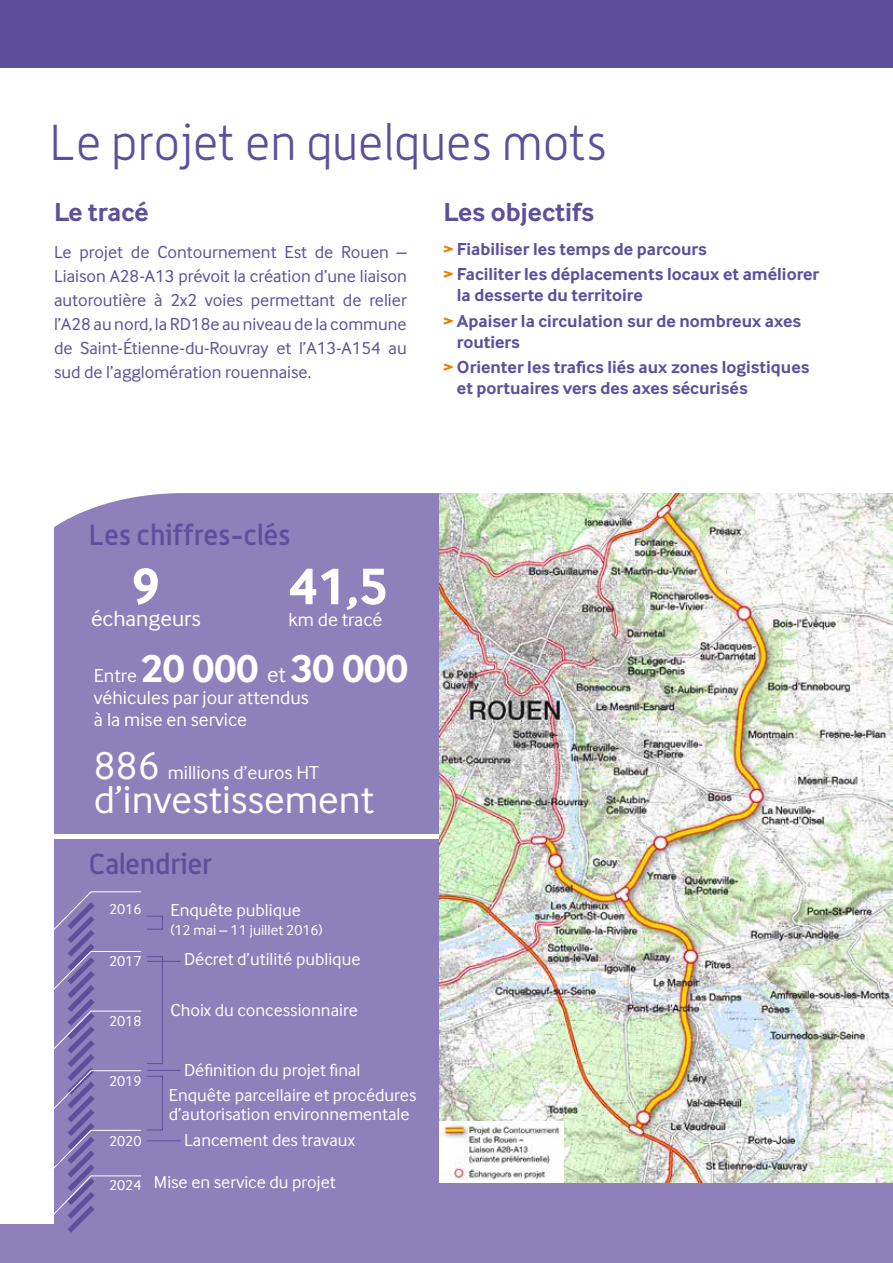
<style>
.page{position:relative;width:893px;height:1263px;background:#fff}
.page>*{position:absolute;margin:0;border:0;box-sizing:border-box;transform-origin:0 0}
.t1{font:700 53.55px "Inter Face";color:#fff}
.t2{font:300 49.5px "Alwyn OT";letter-spacing:-.01em;color:#5e4f9c}
.t3{font:700 40.5px "Inter Face";color:#fff}
.t4{font:40.5px "Inter Face";color:#fff}
.t5{font:500 28.5px "Alwyn OT";letter-spacing:-.01em;color:#5e4f9c}
.t6{font:700 27px "Inter Face";color:#5e4f9c}
.t7{font:22.8px "Inter Face";color:#fff}
.t8{font:19.5px/21.9px "Inter Face";color:#fff}
.t9{font:18px/24px "Inter Face";color:#5e4f9c;text-align:justify}
.t10{font:700 18px/25.2px "Inter Face";color:#5e4f9c}
.t11{font:18px/19.5px "Inter Face";color:#fff}
.t12{font:15px "Inter Face";color:#fff}
.s1{color:#ef7d00}
.s2{font-weight:400;font-size:19.5px}
.s3{font-weight:400;font-size:22.8px}
.s4{font-size:40.5px}
</style>
<div class="page">
<div style="left:54px;top:646px;width:560px;height:188px;background:#8d80bb"></div>
<div style="left:54px;top:839px;width:839px;height:392px;background:#8d80bb"></div>
<div style="left:54px;top:493px;width:785px;height:191px;background:#8d80bb"></div>
<div style="left:0;top:1224px;width:893px;height:39px;background:#8d80bb"></div>
<div style="left:0;top:0;width:893px;height:68px;background:#5e4f9c"></div>
<img style="left:440px;top:494px;width:453px;height:688px">
<svg style="left:54px;top:891px;width:88px;height:342px"></svg>
<div style="left:147px;top:1076px;width:16px;height:54px;border:1px solid #5e4f9c"></div>
<div style="left:147px;top:916px;width:16px;height:13px;border:1px solid #5e4f9c"></div>
<div style="left:147px;top:956px;width:16px;height:108px;border:1px solid #5e4f9c"></div>
<hr style="left:147px;top:1070px;width:34px;height:1px;background:#5e4f9c">
<hr style="left:147px;top:961px;width:34px;height:1px;background:#5e4f9c">
<hr style="left:147px;top:1140px;width:34px;height:1px;background:#5e4f9c">
<img style="left:440px;top:1121px;width:123px;height:61px">
<h2 class="t2" style="left:50px;top:114px;width:559px">Le projet en quelques mots</h2>
<h3 class="t6" style="left:54px;top:197px;width:96px">Le tracé</h3>
<p class="t9" style="left:54px;top:240px;width:354px">Le projet de Contournement Est de Rouen – Liaison A28-A13 prévoit la création d’une liaison autoroutière à 2x2 voies permettant de relier l’A28 au nord, la RD18e au niveau de la commune de Saint-Étienne-du-Rouvray et l’A13-A154 au sud de l’agglomération rouennaise.</p>
<h3 class="t6" style="left:444px;top:197px;width:152px">Les objectifs</h3>
<p class="t10" style="left:444px;top:237px;width:377px"><span class="s1">&gt;</span> Fiabiliser les temps de parcours<br><span class="s1">&gt;</span> Faciliter les déplacements locaux et améliorer</p>
<p class="t10" style="left:444px;top:283px;width:359px;text-indent:13px">la desserte du territoire<br><span class="s1">&gt;</span> Apaiser la circulation sur de nombreux axes</p>
<p class="t10" style="left:444px;top:329px;width:367px;text-indent:13px">routiers<br><span class="s1">&gt;</span> Orienter les trafics liés aux zones logistiques</p>
<p class="t10" style="left:457px;top:375px;width:292px">et portuaires vers des axes sécurisés</p>
<h3 class="t5" style="left:89px;top:517px;width:203px">Les chiffres-clés</h3>
<h1 class="t1" style="left:131px;top:555px;width:30px">9</h1>
<p class="t7" style="left:91px;top:606px;width:111px">échangeurs</p>
<h1 class="t1" style="left:288px;top:555px;width:101px">41,5</h1>
<p class="t8" style="left:288px;top:609px;width:96px">km de tracé</p>
<h3 class="t3" style="left:94px;top:645px;width:316px"><span class="s2">Entre</span> 20 000 <span class="s3">et</span> 30 000</h3>
<p class="t8" style="left:94px;top:687px;width:217px">véhicules par jour attendus à la mise en service</p>
<p class="t8" style="left:94px;top:762px;width:227px"><span class="s4">886</span> millions d’euros HT</p>
<h3 class="t4" style="left:94px;top:776px;width:282px">d’investissement</h3>
<h3 class="t5" style="left:89px;top:846px;width:125px">Calendrier</h3>
<p class="t12" style="left:109px;top:900px;width:34px">2016</p>
<p class="t12" style="left:109px;top:953px;width:34px">2017</p>
<p class="t12" style="left:109px;top:1013px;width:34px">2018</p>
<p class="t12" style="left:109px;top:1073px;width:34px">2019</p>
<p class="t11" style="left:170px;top:900px;width:132px">Enquête publique</p>
<p class="t12" style="left:170px;top:922px;width:154px">(12 mai – 11 juillet 2016)</p>
<p class="t11" style="left:184px;top:949px;width:178px">Décret d’utilité publique</p>
<p class="t11" style="left:170px;top:1000px;width:189px">Choix du concessionnaire</p>
<p class="t11" style="left:184px;top:1060px;width:178px">Définition du projet final</p>
<p class="t11" style="left:169px;top:1085px;width:249px">Enquête parcellaire et procédures d’autorisation environnementale</p>
<p class="t11" style="left:184px;top:1130px;width:172px">Lancement des travaux</p>
<p class="t12" style="left:109px;top:1133px;width:34px">2020</p>
<p class="t11" style="left:109px;top:1172px;width:228px"><sub>2024</sub> Mise en service du projet</p>
</div>
